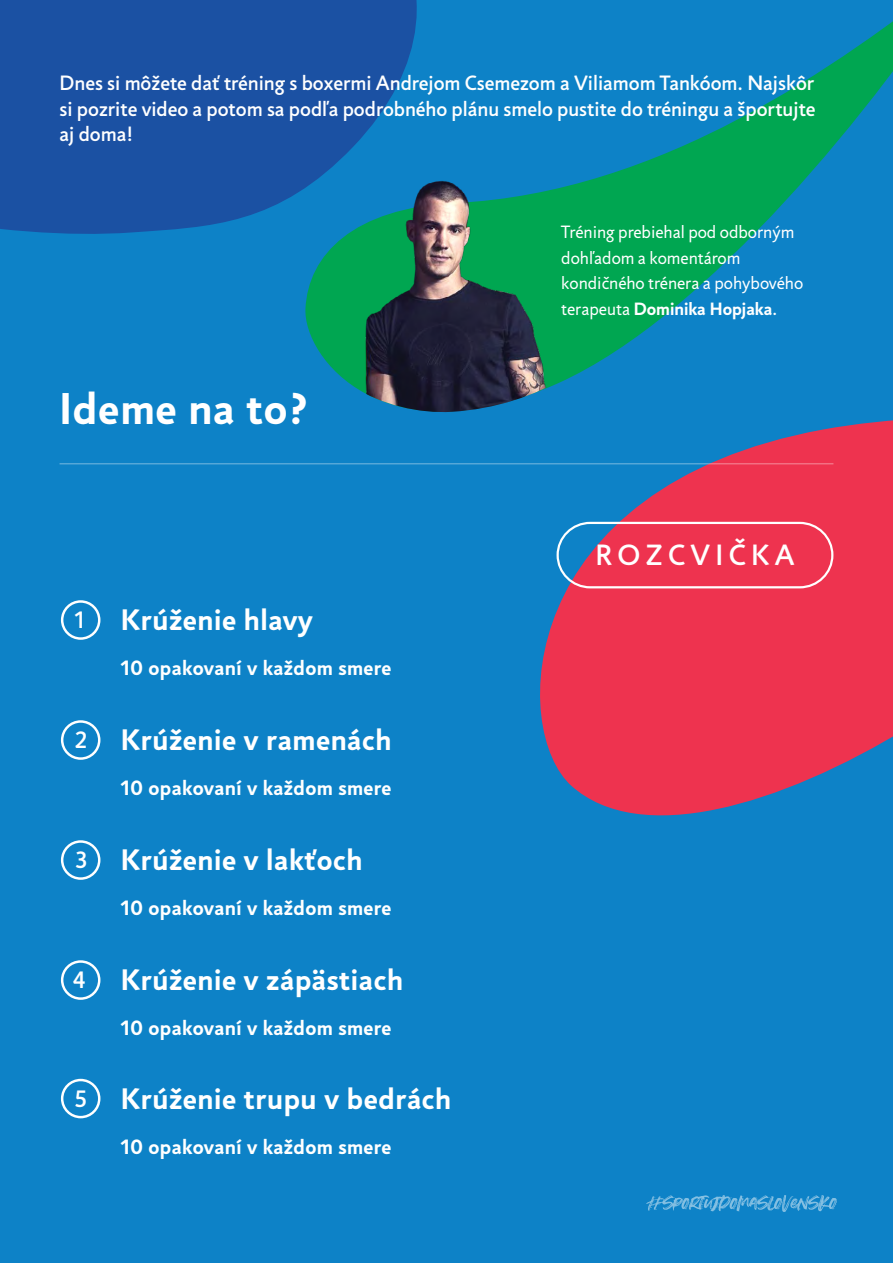
<style>
.page{position:relative;width:893px;height:1263px;background:#0d82c7}
.page>*{position:absolute;margin:0;border:0;box-sizing:border-box;transform-origin:0 0}
.t1{font:700 45px "Jigsaw";letter-spacing:.02em;color:#fff}
.t2{font:700 30px "Jigsaw";letter-spacing:.02em;color:#fff}
.t3{font:500 29.7px "Jigsaw";letter-spacing:.18em;color:#fff}
.t4{font:500 24px "Jigsaw";color:#fff}
.t5{font:500 21px/25.2px "Jigsaw";color:#fff;text-align:justify}
.t6{font:700 21px "Jigsaw";letter-spacing:.02em;color:#fff}
.t7{font:18px/25.5px "Jigsaw";color:#fff}
.s1{font-weight:700}
.s2{font-weight:500}
</style>
<div class="page">
<svg style="left:510px;top:461px;width:383px;height:355px;fill:#ee334f"></svg>
<svg style="left:620px;top:21px;width:273px;height:440px"></svg>
<div style="left:0;top:0;width:417px;height:234px;background:#1b51a3"></div>
<img style="left:305px;top:146px;width:315px;height:267px">
<div style="left:556px;top:522px;width:277px;height:66px;border:2px solid #fff;border-radius:32px"></div>
<hr style="left:60px;top:463px;width:773px;height:1px;background:#fff">
<svg style="left:646px;top:1195px;width:191px;height:17px"></svg>
<div style="left:61px;top:600px;width:39px;height:40px;border:2px solid #fff;border-radius:50%"></div>
<div style="left:61px;top:720px;width:39px;height:40px;border:2px solid #fff;border-radius:50%"></div>
<div style="left:61px;top:840px;width:39px;height:40px;border:2px solid #fff;border-radius:50%"></div>
<div style="left:61px;top:960px;width:39px;height:40px;border:2px solid #fff;border-radius:50%"></div>
<div style="left:61px;top:1079px;width:39px;height:39px;border:2px solid #fff;border-radius:50%"></div>
<p class="t5" style="left:60px;top:71px;width:758px">Dnes si môžete dať tréning s boxermi Andrejom Csemezom a Viliamom Tankóom. Najskôr si pozrite video a potom sa podľa podrobného plánu smelo pustite do tréningu a športujte aj doma!</p>
<h1 class="t1" style="left:60px;top:381px;width:250px">Ideme na to?</h1>
<p class="t4" style="left:75px;top:606px;width:11px">1</p>
<h2 class="t2" style="left:121px;top:601px;width:193px">Krúženie hlavy</h2>
<p class="t6" style="left:121px;top:655px;width:272px">10 opakovaní v každom smere</p>
<p class="t4" style="left:75px;top:726px;width:14px">2</p>
<h2 class="t2" style="left:121px;top:721px;width:272px">Krúženie v ramenách</h2>
<p class="t6" style="left:121px;top:775px;width:272px">10 opakovaní v každom smere</p>
<p class="t4" style="left:75px;top:846px;width:13px">3</p>
<h2 class="t2" style="left:121px;top:841px;width:243px">Krúženie v lakťoch</h2>
<p class="t6" style="left:121px;top:895px;width:272px">10 opakovaní v každom smere</p>
<p class="t4" style="left:73px;top:966px;width:14px">4</p>
<h2 class="t2" style="left:121px;top:961px;width:284px">Krúženie v zápästiach</h2>
<p class="t6" style="left:121px;top:1015px;width:272px">10 opakovaní v každom smere</p>
<p class="t4" style="left:75px;top:1084px;width:13px">5</p>
<h2 class="t2" style="left:121px;top:1080px;width:332px">Krúženie trupu v bedrách</h2>
<p class="t6" style="left:121px;top:1134px;width:272px">10 opakovaní v každom smere</p>
<p class="t7" style="left:561px;top:219px;width:243px">Tréning prebiehal pod odborným dohľadom a komentárom kondičného trénera a pohybového terapeuta <span class="s1">Dominika Hopjaka</span><span class="s2">.</span></p>
<h3 class="t3" style="left:595px;top:538px;width:201px">ROZCVIČKA</h3>
</div>
